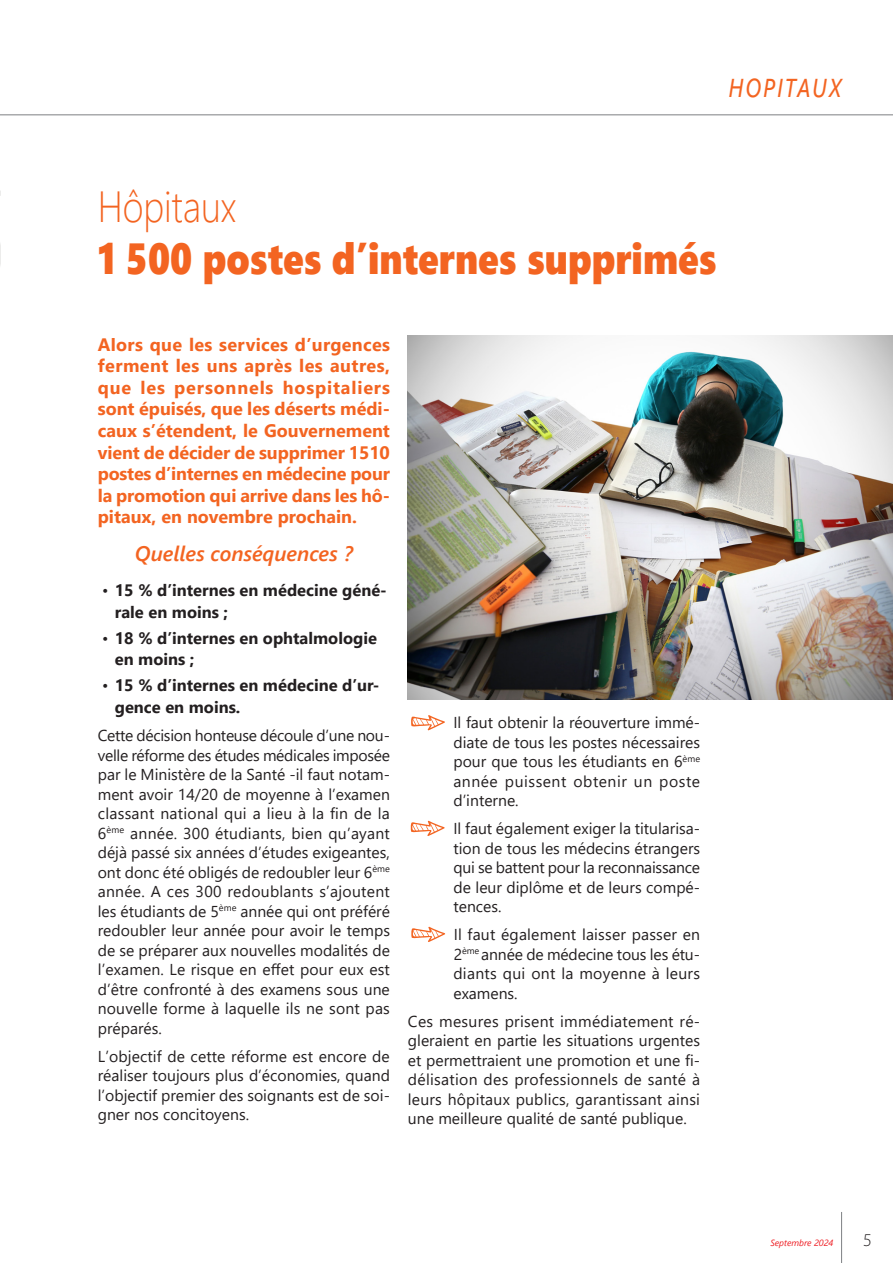
<style>
.page{position:relative;width:893px;height:1263px;background:#fff}
.page>*{position:absolute;margin:0;border:0;box-sizing:border-box;transform-origin:0 0}
.TITRE{font:43.5px "Segoe UI Black";color:#f36421;scale:.85 1}
.TITRE-2{font:300 43.5px "Segoe UI";color:#f36421;scale:.85 1}
.chapeau{font:italic 34.2px "Segoe UI";color:#f36421;scale:.75 1}
.Text_base{font:italic 600 21px "Segoe UI";color:#f36421}
.Text_base-2{font:700 18px/21.6px "Segoe UI";letter-spacing:-.005em;color:#f36421;text-align:justify}
.t1{font:300 18px "Myriad Pro";color:#231f20}
.t2{font:700 16.5px/21.8px "Segoe UI";color:#231f20}
.Text_base-3{font:15.75px/19.5px "Segoe UI";color:#231f20;text-align:justify}
.t3{font:italic 9px "Segoe UI";color:#ee1d23}
.s1{font-weight:400;font-size:15.75px}
</style>
<div class="page">
<hr style="left:841px;top:1212px;width:1px;height:51px;background:#7e8083">
<hr style="left:0;top:114px;width:893px;height:1px;background:#7e8083">
<svg style="left:411px;top:927px;width:34px;height:15px"></svg>
<svg style="left:411px;top:821px;width:34px;height:15px"></svg>
<svg style="left:411px;top:715px;width:34px;height:15px"></svg>
<img style="left:407px;top:335px;width:486px;height:365px">
<svg style="left:0;top:114px;width:120px;height:152px"></svg>
<div style="left:1px;top:135px;width:119px;height:203px;background:#fff"></div>
<p class="chapeau" style="left:728px;top:53px;width:153px">hopitaux</p>
<p class="TITRE-2" style="left:98px;top:166px;width:165px">Hôpitaux</p>
<p class="TITRE" style="left:98px;top:227px;width:730px">1 500 postes d’internes supprimés</p>
<p class="Text_base-2" style="left:98px;top:332px;width:294px">Alors que les services d’urgences ferment les uns après les autres, que les personnels hospitaliers sont épuisés, que les déserts médi&shy;caux s’étendent, le Gouvernement vient de décider de supprimer 1510 postes d’internes en médecine pour la promotion qui arrive dans les hô&shy;pitaux, en novembre prochain.</p>
<p class="Text_base" style="left:135px;top:534px;width:220px">Quelles conséquences ?</p>
<p class="t2" style="left:115px;top:578px;width:274px;text-indent:-13px"><span class="s1">•</span> 15 % d’internes en médecine géné&shy;rale en moins ;</p>
<p class="t2" style="left:115px;top:626px;width:264px;text-indent:-13px"><span class="s1">•</span> 18 % d’internes en ophtalmologie en moins ;</p>
<p class="t2" style="left:115px;top:673px;width:266px;text-indent:-13px"><span class="s1">•</span> 15 % d’internes en médecine d’ur&shy;gence en moins.</p>
<p class="Text_base-3" style="left:98px;top:724px;width:294px">Cette décision honteuse découle d’une nou&shy;velle réforme des études médicales imposée par le Ministère de la Santé -il faut notam&shy;ment avoir 14/20 de moyenne à l’examen classant national qui a lieu à la fin de la 6<sup>ème</sup> année. 300 étudiants, bien qu’ayant déjà passé six années d’études exigeantes, ont donc été obligés de redoubler leur 6<sup>ème </sup>année. A ces 300 redoublants s’ajoutent les étudiants de 5<sup>ème</sup> année qui ont préféré redoubler leur année pour avoir le temps de se préparer aux nouvelles modalités de l’examen. Le risque en effet pour eux est d’être confronté à des examens sous une nouvelle forme à laquelle ils ne sont pas préparés.</p>
<p class="Text_base-3" style="left:98px;top:1045px;width:294px">L’objectif de cette réforme est encore de réaliser toujours plus d’économies, quand l’objectif premier des soignants est de soi&shy;gner nos concitoyens.</p>
<p class="Text_base-3" style="left:453px;top:711px;width:248px">Il faut obtenir la réouverture immé&shy;diate de tous les postes nécessaires pour que tous les étudiants en 6<sup>ème </sup>année puissent obtenir un poste d’interne.</p>
<p class="Text_base-3" style="left:453px;top:817px;width:248px">Il faut également exiger la titularisa&shy;tion de tous les médecins étrangers qui se battent pour la reconnaissance de leur diplôme et de leurs compé&shy;tences.</p>
<p class="Text_base-3" style="left:453px;top:923px;width:248px">Il faut également laisser passer en 2<sup>ème</sup> année de médecine tous les étu&shy;diants qui ont la moyenne à leurs examens.</p>
<p class="Text_base-3" style="left:408px;top:1010px;width:294px">Ces mesures prisent immédiatement ré&shy;gleraient en partie les situations urgentes et permettraient une promotion et une fi&shy;délisation des professionnels de santé à leurs hôpitaux publics, garantissant ainsi une meilleure qualité de santé publique.</p>
<p class="t3" style="left:770px;top:1234px;width:65px">Septembre 2024</p>
<p class="t1" style="left:863px;top:1229px;width:10px">5</p>
</div>
